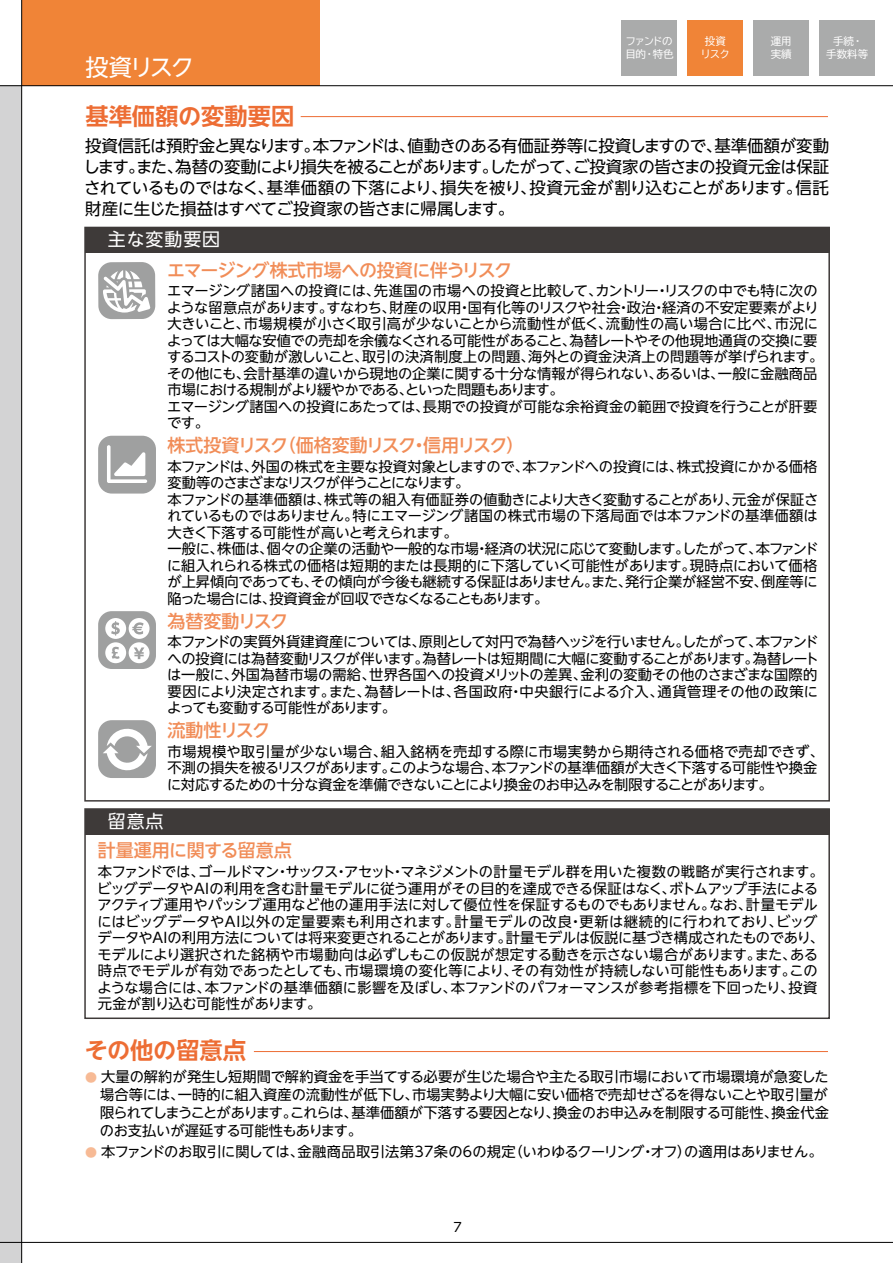
<style>
.page{position:relative;width:893px;height:1263px;background:#fff}
.page>*{position:absolute;margin:0;border:0;box-sizing:border-box;transform-origin:0 0}
.t1{font:700 23.25px "UD Shin Go NT Pro De";color:#ed6d34}
.t2{font:23.25px "UD Shin Go NT Pro";letter-spacing:-.095em;color:#fff}
.t3{font:500 18px "UD Shin Go NT Pro";letter-spacing:-.035em;color:#f18d58}
.t4{font:500 18px "UD Shin Go NT Pro";letter-spacing:-.085em;color:#f18d58}
.t5{font:500 18px "UD Shin Go NT Pro";letter-spacing:-.015em;color:#f18d58}
.t6{font:18px "UD Shin Go NT Pro";letter-spacing:.05em;color:#fff}
.t7{font:16.5px/21px "UD Shin Go NT Pro";letter-spacing:-.03em;color:#000;text-align:justify}
.t8{font:14.25px/16.5px "UD Shin Go NT Pro";letter-spacing:-.015em;color:#000}
.t9{font:12.75px "UD Shin Go NT Pro";color:#000}
.t10{font:10.5px/13.5px "TBUD Go Std";letter-spacing:-.03em;color:#fff;text-align:center}
.t11{font:10.5px/13.5px "TBUD Go Std";letter-spacing:-.095em;color:#fff}
.s1{font-size:12px;color:#f7ba95}
</style>
<div class="page">
<svg style="left:98px;top:262px;width:57px;height:57px"></svg>
<div style="left:22px;top:0;width:297px;height:86px;background:#f08437"></div>
<div style="left:0;top:86px;width:22px;height:1177px;background:#d3d3d4"></div>
<hr style="left:21px;top:0;width:1px;height:1263px;background:#000">
<hr style="left:0;top:1242px;width:893px;height:1px;background:#000">
<div style="left:85px;top:227px;width:744px;height:26px;background:#3e3a39"></div>
<div style="left:85px;top:809px;width:744px;height:25px;background:#3e3a39"></div>
<div style="left:84px;top:808px;width:746px;height:211px;border:2px solid #3e3a39"></div>
<hr style="left:301px;top:116px;width:527px;height:1px;background:#ed6d34">
<hr style="left:254px;top:1051px;width:574px;height:1px;background:#ed6d34">
<hr style="left:0;top:85px;width:893px;height:1px;background:#000">
<div style="left:622px;top:20px;width:55px;height:56px;background:#aaabab"></div>
<div style="left:688px;top:20px;width:55px;height:56px;background:#f08437"></div>
<div style="left:754px;top:20px;width:55px;height:56px;background:#aaabab"></div>
<div style="left:819px;top:20px;width:56px;height:56px;background:#aaabab"></div>
<svg style="left:98px;top:436px;width:58px;height:58px"></svg>
<svg style="left:98px;top:720px;width:58px;height:58px"></svg>
<svg style="left:98px;top:611px;width:58px;height:58px"></svg>
<h1 class="t2" style="left:85px;top:49px;width:110px">投資リスク</h1>
<h1 class="t1" style="left:85px;top:97px;width:210px">基準価額の変動要因</h1>
<p class="t11" style="left:625px;top:34px;width:50px">ファンドの目的・特色</p>
<p class="t10" style="left:700px;top:34px;width:31px">投資リスク</p>
<p class="t10" style="left:771px;top:34px;width:22px;text-align:left">運用実績</p>
<p class="t10" style="left:826px;top:34px;width:43px">手続・手数料等</p>
<p class="t7" style="left:83px;top:135px;width:747px">投資信託は預貯金と異なります。本ファンドは、値動きのある有価証券等に投資しますので、基準価額が変動します。また、為替の変動により損失を被ることがあります。したがって、ご投資家の皆さまの投資元金は保証されているものではなく、基準価額の下落により、損失を被り、投資元金が割り込むことがあります。信託財産に生じた損益はすべてご投資家の皆さまに帰属します。</p>
<p class="t6" style="left:108px;top:225px;width:114px">主な変動要因</p>
<p class="t3" style="left:167px;top:255px;width:347px">エマージング株式市場への投資に伴うリスク</p>
<p class="t8" style="left:167px;top:282px;width:658px">エマージング諸国への投資には、先進国の市場への投資と比較して、カントリー・リスクの中でも特に次のような留意点があります。すなわち、財産の収用・国有化等のリスクや社会・政治・経済の不安定要素がより大きいこと、市場規模が小さく取引高が少ないことから流動性が低く、流動性の高い場合に比べ、市況によっては大幅な安値での売却を余儀なくされる可能性があること、為替レートやその他現地通貨の交換に要するコストの変動が激しいこと、取引の決済制度上の問題、海外との資金決済上の問題等が挙げられます。その他にも、会計基準の違いから現地の企業に関する十分な情報が得られない、あるいは、一般に金融商品市場における規制がより緩やかである、といった問題もあります。<br>エマージング諸国への投資にあたっては、長期での投資が可能な余裕資金の範囲で投資を行うことが肝要です。</p>
<p class="t4" style="left:168px;top:431px;width:358px">株式投資リスク（価格変動リスク・信用リスク）</p>
<p class="t8" style="left:167px;top:458px;width:653px">本ファンドは、外国の株式を主要な投資対象としますので、本ファンドへの投資には、株式投資にかかる価格変動等のさまざまなリスクが伴うことになります。<br>本ファンドの基準価額は、株式等の組入有価証券の値動きにより大きく変動することがあり、元金が保証されているものではありません。特にエマージング諸国の株式市場の下落局面では本ファンドの基準価額は大きく下落する可能性が高いと考えられます。<br>一般に、株価は、個々の企業の活動や一般的な市場・経済の状況に応じて変動します。したがって、本ファンドに組入れられる株式の価格は短期的または長期的に下落していく可能性があります。現時点において価格が上昇傾向であっても、その傾向が今後も継続する保証はありません。また、発行企業が経営不安、倒産等に陥った場合には、投資資金が回収できなくなることもあります。</p>
<p class="t3" style="left:168px;top:606px;width:122px">為替変動リスク</p>
<p class="t8" style="left:167px;top:633px;width:653px">本ファンドの実質外貨建資産については、原則として対円で為替ヘッジを行いません。したがって、本ファンドへの投資には為替変動リスクが伴います。為替レートは短期間に大幅に変動することがあります。為替レートは一般に、外国為替市場の需給、世界各国への投資メリットの差異、金利の変動その他のさまざまな国際的要因により決定されます。また、為替レートは、各国政府・中央銀行による介入、通貨管理その他の政策によっても変動する可能性があります。</p>
<p class="t3" style="left:168px;top:716px;width:104px">流動性リスク</p>
<p class="t8" style="left:167px;top:743px;width:658px">市場規模や取引量が少ない場合、組入銘柄を売却する際に市場実勢から期待される価格で売却できず、不測の損失を被るリスクがあります。このような場合、本ファンドの基準価額が大きく下落する可能性や換金に対応するための十分な資金を準備できないことにより換金のお申込みを制限することがあります。</p>
<p class="t6" style="left:108px;top:806px;width:57px">留意点</p>
<p class="t5" style="left:98px;top:836px;width:195px">計量運用に関する留意点</p>
<p class="t8" style="left:97px;top:863px;width:728px">本ファンドでは、ゴールドマン・サックス・アセット・マネジメントの計量モデル群を用いた複数の戦略が実行されます。ビッグデータやAIの利用を含む計量モデルに従う運用がその目的を達成できる保証はなく、ボトムアップ手法によるアクティブ運用やパッシブ運用など他の運用手法に対して優位性を保証するものでもありません。なお、計量モデルにはビッグデータやAI以外の定量要素も利用されます。計量モデルの改良・更新は継続的に行われており、ビッグデータやAIの利用方法については将来変更されることがあります。計量モデルは仮説に基づき構成されたものであり、モデルにより選択された銘柄や市場動向は必ずしもこの仮説が想定する動きを示さない場合があります。また、ある時点でモデルが有効であったとしても、市場環境の変化等により、その有効性が持続しない可能性もあります。このような場合には、本ファンドの基準価額に影響を及ぼし、本ファンドのパフォーマンスが参考指標を下回ったり、投資元金が割り込む可能性があります。</p>
<h1 class="t1" style="left:85px;top:1031px;width:163px">その他の留意点</h1>
<p class="t8" style="left:100px;top:1067px;width:731px;line-height:18px;text-align:justify;text-indent:-15px"><span class="s1">●</span> 大量の解約が発生し短期間で解約資金を手当てする必要が生じた場合や主たる取引市場において市場環境が急変した場合等には、一時的に組入資産の流動性が低下し、市場実勢より大幅に安い価格で売却せざるを得ないことや取引量が限られてしまうことがあります。これらは、基準価額が下落する要因となり、換金のお申込みを制限する可能性、換金代金のお支払いが遅延する可能性もあります。</p>
<p class="t8" style="left:85px;top:1143px;width:739px"><span class="s1">●</span> 本ファンドのお取引に関しては、金融商品取引法第37条の6の規定（いわゆるクーリング・オフ）の適用はありません。</p>
<p class="t9" style="left:453px;top:1217px;width:10px">7</p>
</div>
